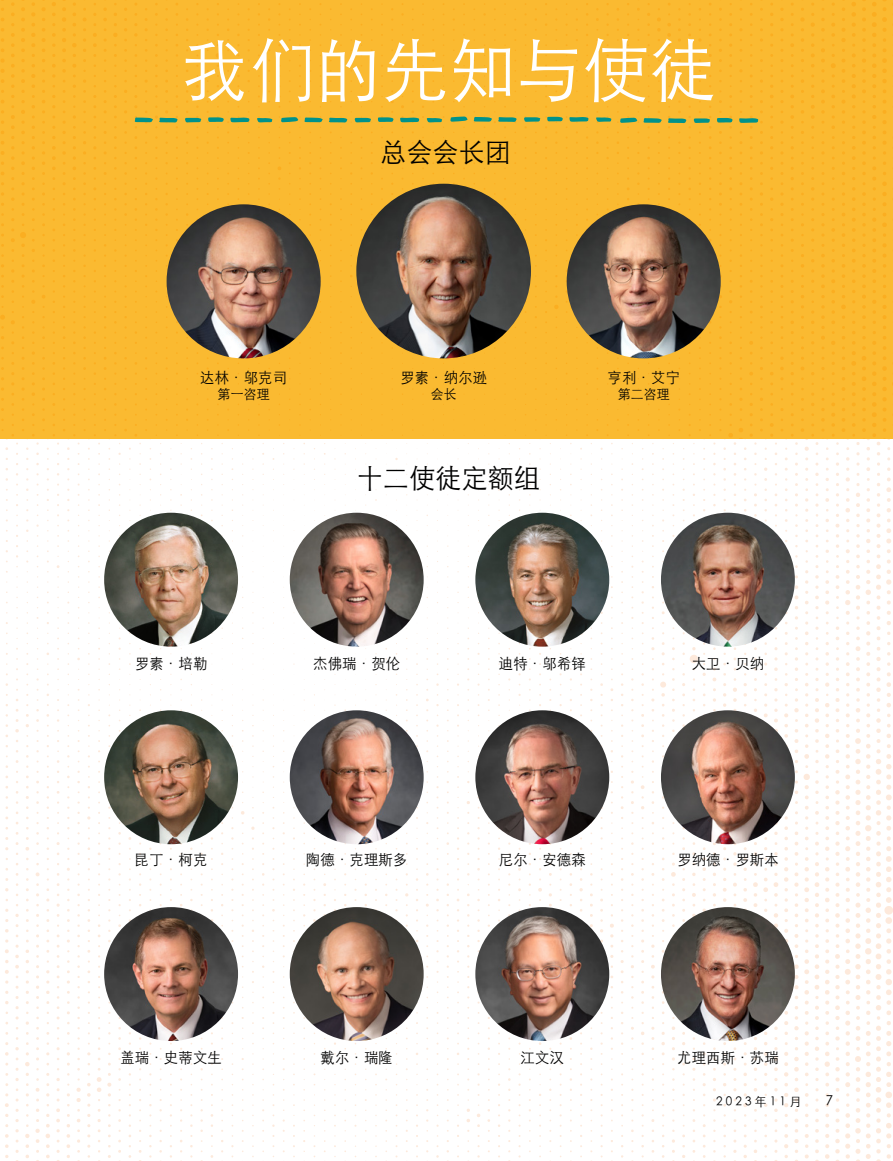
<style>
.page{position:relative;width:893px;height:1161px;background:#fff}
.page>*{position:absolute;margin:0;border:0;box-sizing:border-box;transform-origin:0 0}
.h1_lunchbox{font:300 69px "ST Heiti SC";letter-spacing:.02em;color:#fff;scale:.95 1}
.t1{font:300 27px "ST Heiti SC";letter-spacing:.02em;color:#000;scale:.95 1}
.p2_no-marker-1{font:300 15px "ST Heiti SC";letter-spacing:.02em;color:#000;scale:.95 1}
.t2{font:300 13.8px "ST Heiti SC";color:#000;scale:.95 1}
.p2{font:300 13.5px "ST Heiti SC";letter-spacing:.02em;color:#000;scale:.95 1}
.t3{font:300 12.3px "ST Heiti SC";letter-spacing:.28em;color:#000;scale:.95 1}
</style>
<div class="page">
<img style="left:0;top:438px;width:893px;height:723px">
<img style="left:661px;top:907px;width:134px;height:134px;border-radius:67px">
<div style="left:0;top:0;width:893px;height:438px;background:#faba31"></div>
<img style="left:475px;top:710px;width:134px;height:134px;border-radius:67px">
<img style="left:661px;top:710px;width:134px;height:134px;border-radius:67px">
<img style="left:475px;top:907px;width:134px;height:134px;border-radius:67px">
<img style="left:167px;top:204px;width:154px;height:154px;border-radius:77px">
<img style="left:661px;top:513px;width:134px;height:134px;border-radius:67px">
<img style="left:567px;top:204px;width:154px;height:154px;border-radius:77px">
<img style="left:290px;top:907px;width:134px;height:134px;border-radius:67px">
<img style="left:356px;top:184px;width:175px;height:174px;border-radius:87px">
<img style="left:104px;top:907px;width:134px;height:134px;border-radius:67px">
<svg style="left:739px;top:118px;width:19px;height:5px"></svg>
<svg style="left:668px;top:118px;width:19px;height:5px"></svg>
<svg style="left:620px;top:118px;width:42px;height:5px"></svg>
<svg style="left:717px;top:118px;width:16px;height:5px"></svg>
<svg style="left:694px;top:118px;width:16px;height:5px"></svg>
<svg style="left:569px;top:117px;width:20px;height:5px"></svg>
<svg style="left:498px;top:117px;width:19px;height:5px"></svg>
<svg style="left:450px;top:116px;width:42px;height:6px"></svg>
<svg style="left:547px;top:117px;width:16px;height:4px"></svg>
<svg style="left:524px;top:117px;width:17px;height:5px"></svg>
<svg style="left:596px;top:117px;width:16px;height:5px"></svg>
<svg style="left:400px;top:118px;width:19px;height:4px"></svg>
<svg style="left:281px;top:117px;width:67px;height:6px"></svg>
<svg style="left:378px;top:117px;width:16px;height:5px"></svg>
<svg style="left:355px;top:118px;width:16px;height:4px"></svg>
<svg style="left:427px;top:118px;width:15px;height:4px"></svg>
<svg style="left:230px;top:118px;width:20px;height:4px"></svg>
<svg style="left:159px;top:118px;width:19px;height:5px"></svg>
<svg style="left:134px;top:117px;width:19px;height:5px"></svg>
<svg style="left:208px;top:117px;width:16px;height:5px"></svg>
<svg style="left:185px;top:118px;width:17px;height:4px"></svg>
<svg style="left:257px;top:118px;width:16px;height:4px"></svg>
<img style="left:104px;top:710px;width:134px;height:134px;border-radius:67px">
<img style="left:104px;top:513px;width:134px;height:134px;border-radius:67px">
<img style="left:290px;top:710px;width:134px;height:134px;border-radius:67px">
<img style="left:290px;top:513px;width:134px;height:134px;border-radius:67px">
<img style="left:475px;top:513px;width:134px;height:134px;border-radius:67px">
<p class="h1_lunchbox" style="left:182px;top:11px;width:563px">我们的先知与使徒</p>
<p class="t1" style="left:381px;top:129px;width:139px">总会会长团</p>
<p class="p2_no-marker-1" style="left:200px;top:364px;width:93px">达林·邬克司</p>
<p class="p2" style="left:218px;top:383px;width:56px">第一咨理</p>
<p class="p2_no-marker-1" style="left:400px;top:364px;width:93px">罗素·纳尔逊</p>
<p class="p2" style="left:431px;top:383px;width:29px">会长</p>
<p class="t1" style="left:357px;top:455px;width:194px">十二使徒定额组</p>
<p class="p2_no-marker-1" style="left:607px;top:364px;width:78px">亨利·艾宁</p>
<p class="p2" style="left:618px;top:383px;width:56px">第二咨理</p>
<p class="p2_no-marker-1" style="left:135px;top:650px;width:78px">罗素·培勒</p>
<p class="p2_no-marker-1" style="left:313px;top:650px;width:93px">杰佛瑞·贺伦</p>
<p class="p2_no-marker-1" style="left:499px;top:650px;width:93px">迪特·邬希铎</p>
<p class="p2_no-marker-1" style="left:692px;top:650px;width:78px">大卫·贝纳</p>
<p class="p2_no-marker-1" style="left:135px;top:847px;width:78px">昆丁·柯克</p>
<p class="p2_no-marker-1" style="left:306px;top:847px;width:108px">陶德·克理斯多</p>
<p class="p2_no-marker-1" style="left:499px;top:847px;width:93px">尼尔·安德森</p>
<p class="p2_no-marker-1" style="left:677px;top:847px;width:108px">罗纳德·罗斯本</p>
<p class="p2_no-marker-1" style="left:120px;top:1044px;width:108px">盖瑞·史蒂文生</p>
<p class="p2_no-marker-1" style="left:320px;top:1044px;width:78px">戴尔·瑞隆</p>
<p class="p2_no-marker-1" style="left:521px;top:1044px;width:47px">江文汉</p>
<p class="p2_no-marker-1" style="left:677px;top:1044px;width:108px">尤理西斯·苏瑞</p>
<p class="t3" style="left:716px;top:1090px;width:91px">2023年11月</p>
<p class="t2" style="left:826px;top:1089px;width:9px">7</p>
</div>
